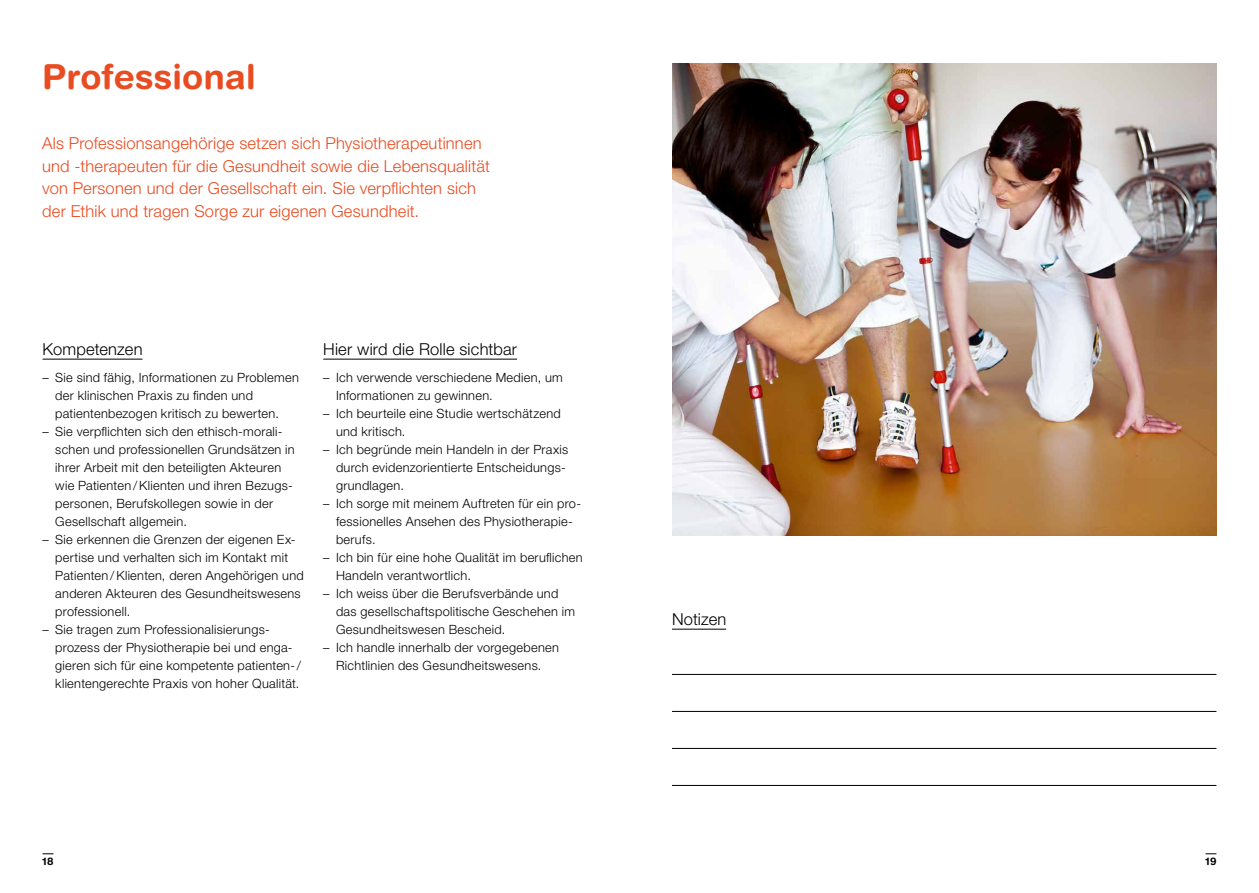
<style>
.page{position:relative;width:1259px;height:893px;background:#fff}
.page>*{position:absolute;margin:0;border:0;box-sizing:border-box;transform-origin:0 0}
.t1{font:700 34.5px "Helvetica Rounded LT Std";letter-spacing:.005em;color:#e94c21}
.t2{font:300 16.5px/22.5px "Helvetica Neue LT Std";letter-spacing:.015em;color:#e94c21}
.t3{font:300 16.5px "Helvetica Neue LT Std";letter-spacing:.01em;color:#000}
.t4{font:300 12.75px/18px "Helvetica Neue LT Std";letter-spacing:.025em;color:#000}
.t5{font:700 10.5px "Helvetica Rounded LT Std";color:#000}
</style>
<div class="page">
<hr style="left:672px;top:629px;width:54px;height:1px;background:#000">
<hr style="left:672px;top:674px;width:544px;height:1px;background:#000">
<hr style="left:672px;top:711px;width:544px;height:1px;background:#000">
<hr style="left:672px;top:748px;width:544px;height:1px;background:#000">
<hr style="left:672px;top:785px;width:544px;height:1px;background:#000">
<hr style="left:43px;top:359px;width:99px;height:1px;background:#000">
<hr style="left:323px;top:359px;width:194px;height:1px;background:#000">
<img style="left:672px;top:64px;width:544px;height:472px">
<h1 class="t1" style="left:42px;top:56px;width:215px">Professional</h1>
<p class="t2" style="left:42px;top:132px;width:449px">Als Professionsangehörige setzen sich Physiotherapeutinnen und -therapeuten für die Gesundheit sowie die Lebensqualität von Personen und der Gesellschaft ein. Sie verpflichten sich der Ethik und tragen Sorge zur eigenen Gesundheit.</p>
<p class="t3" style="left:43px;top:339px;width:102px">Kompetenzen</p>
<p class="t4" style="left:55px;top:368px;width:245px;text-indent:-13px">– Sie sind fähig, Informationen zu Problemen der klinischen Praxis zu finden und patientenbezogen kritisch zu bewerten.</p>
<p class="t4" style="left:55px;top:422px;width:241px;text-indent:-13px">– Sie verpflichten sich den ethisch-morali&shy;schen und professionellen Grundsätzen in ihrer Arbeit mit den beteiligten Akteuren wie Patienten /Klienten und ihren Bezugs&shy;personen, Berufskollegen sowie in der Gesellschaft allgemein.</p>
<p class="t4" style="left:55px;top:530px;width:250px;text-indent:-13px">– Sie erkennen die Grenzen der eigenen Ex&shy;pertise und verhalten sich im Kontakt mit Patienten /Klienten, deren Angehörigen und anderen Akteuren des Gesundheitswesens professionell.</p>
<p class="t4" style="left:55px;top:620px;width:247px;text-indent:-13px">– Sie tragen zum Professionalisierungs&shy;prozess der Physiotherapie bei und enga&shy;gieren sich für eine kompetente patienten-/ klientengerechte Praxis von hoher Qualität.</p>
<p class="t3" style="left:323px;top:339px;width:195px">Hier wird die Rolle sichtbar</p>
<p class="t4" style="left:336px;top:368px;width:228px;text-indent:-13px">– Ich verwende verschiedene Medien, um<br>Informationen zu gewinnen.</p>
<p class="t4" style="left:336px;top:404px;width:226px;text-indent:-13px">– Ich beurteile eine Studie wertschätzend und kritisch.</p>
<p class="t4" style="left:336px;top:440px;width:234px;text-indent:-13px">– Ich begründe mein Handeln in der Praxis durch evidenzorientierte Entscheidungs&shy;grundlagen.</p>
<p class="t4" style="left:336px;top:494px;width:247px;text-indent:-13px">– Ich sorge mit meinem Auftreten für ein pro&shy;fessionelles Ansehen des Physiotherapie&shy;berufs.</p>
<p class="t4" style="left:336px;top:548px;width:248px;text-indent:-13px">– Ich bin für eine hohe Qualität im beruflichen<br>Handeln verantwortlich.</p>
<p class="t4" style="left:336px;top:584px;width:240px;text-indent:-13px">– Ich weiss über die Berufsverbände und das gesellschaftspolitische Geschehen im<br>Gesundheitswesen Bescheid.</p>
<p class="t4" style="left:323px;top:638px;width:237px;text-align:center">– Ich handle innerhalb der vorgegebenen<br>Richtlinien des Gesundheitswesens.</p>
<p class="t3" style="left:672px;top:609px;width:56px">Notizen</p>
<p class="t5" style="left:43px;top:855px;width:13px">18</p>
<p class="t5" style="left:1205px;top:855px;width:13px">19</p>
</div>
